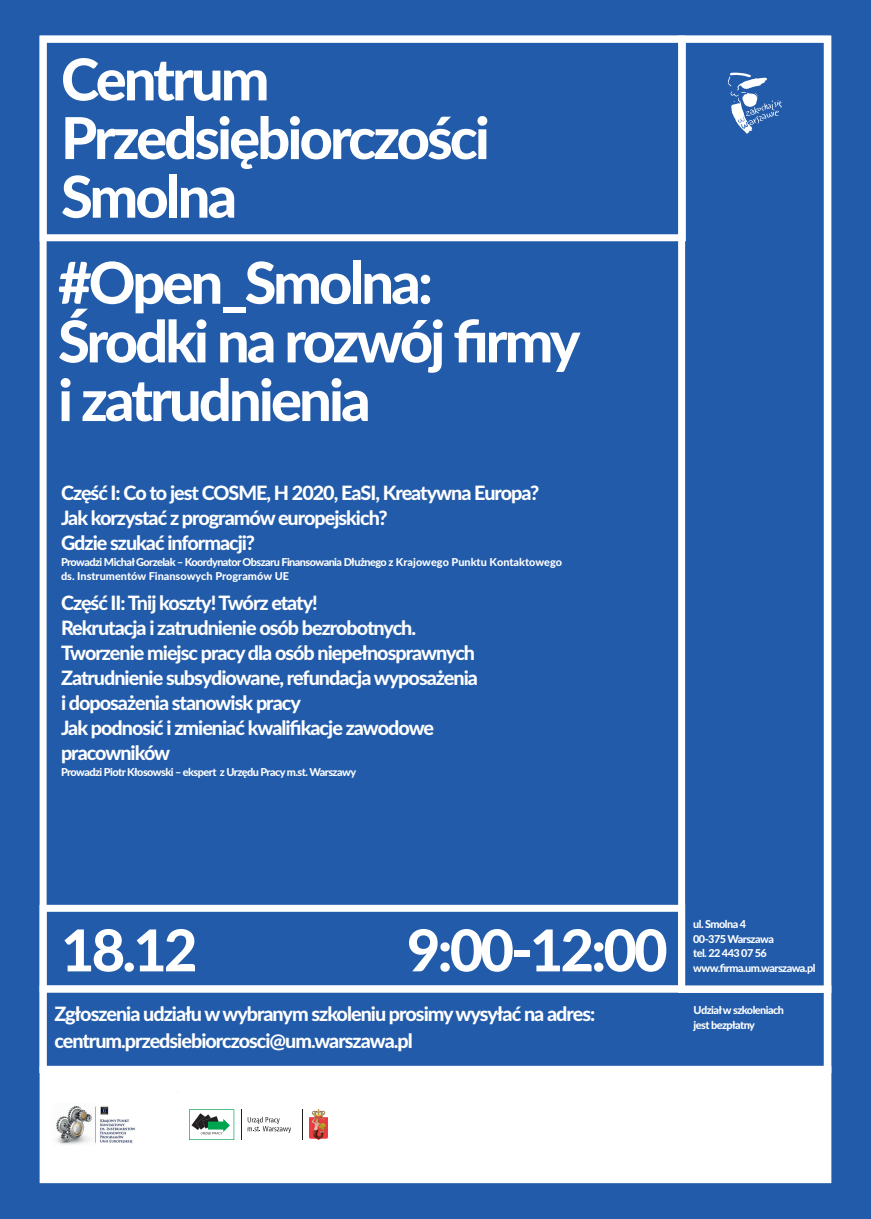
<style>
.page{position:relative;width:871px;height:1219px;background:#fff}
.page>*{position:absolute;margin:0;border:0;box-sizing:border-box;transform-origin:0 0}
.t1{font:800 57.7px/58.6px "Lato";letter-spacing:-.05em;color:#fff}
.t2{font:800 19.7px/25px "Lato";letter-spacing:-.05em;color:#fff}
.t3{font:800 10.9px/14.9px "Lato";letter-spacing:-.05em;color:#fff}
.t4{font:800 10.9px/13px "Lato";color:#fff}
</style>
<div class="page">
<div style="left:0;top:0;width:870px;height:1219px;background:#215baa"></div>
<svg style="left:727px;top:72px;width:54px;height:62px"></svg>
<div style="left:43px;top:1070px;width:784px;height:110px;background:#fff"></div>
<div style="left:40px;top:1066px;width:791px;height:117px;border:7px solid #fff"></div>
<div style="left:40px;top:36px;width:645px;height:205px;border:7px solid #fff"></div>
<div style="left:678px;top:36px;width:153px;height:957px;border:7px solid #fff"></div>
<div style="left:40px;top:985px;width:791px;height:88px;border:7px solid #fff"></div>
<div style="left:40px;top:905px;width:645px;height:87px;border:7px solid #fff"></div>
<img style="left:309px;top:1109px;width:19px;height:31px">
<hr style="left:241px;top:1109px;width:1px;height:31px;background:#231f20">
<hr style="left:302px;top:1109px;width:1px;height:31px;background:#231f20">
<svg style="left:247px;top:1117px;width:44px;height:16px"></svg>
<svg style="left:189px;top:1109px;width:45px;height:31px"></svg>
<img style="left:56px;top:1106px;width:80px;height:39px">
<h1 class="t1" style="left:61px;top:55px;width:430px">Centrum<br>Przedsiębiorczości<br>Smolna</h1>
<h1 class="t1" style="left:58px;top:258px;width:523px">#Open_Smolna:<br>Środki na rozwój firmy i zatrudnienia</h1>
<p class="t2" style="left:61px;top:482px;width:479px">Część I: Co to jest COSME, H 2020, EaSI, Kreatywna Europa?<br>Jak korzystać z programów europejskich?<br>Gdzie szukać informacji?</p>
<p class="t4" style="left:61px;top:557px;width:502px">Prowadzi Michał Gorzelak – Koordynator Obszaru Finansowania Dłużnego z Krajowego Punktu Kontaktowego ds. Instrumentów Finansowych Programów UE</p>
<p class="t2" style="left:61px;top:591px;width:418px">Część II: Tnij koszty! Twórz etaty!<br>Rekrutacja i zatrudnienie osób bezrobotnych.<br>Tworzenie miejsc pracy dla osób niepełnosprawnych Zatrudnienie subsydiowane, refundacja wyposażenia i doposażenia stanowisk pracy<br>Jak podnosić i zmieniać kwalifikacje zawodowe pracowników</p>
<p class="t3" style="left:61px;top:765px;width:296px">Prowadzi Piotr Kłosowski – ekspert z Urzędu Pracy m.st. Warszawy</p>
<p class="t3" style="left:693px;top:917px;width:124px">ul. Smolna 4<br>00-375 Warszawa<br>tel. 22 443 07 56 www.firma.um.warszawa.pl</p>
<h1 class="t1" style="left:61px;top:926px;width:138px">18.12</h1>
<h1 class="t1" style="left:407px;top:926px;width:262px">9:00-12:00</h1>
<p class="t2" style="left:54px;top:1002px;width:542px;line-height:27px">Zgłoszenia udziału w wybranym szkoleniu prosimy wysyłać na adres: centrum.przedsiebiorczosci@um.warszawa.pl</p>
<p class="t3" style="left:693px;top:1003px;width:92px">Udział w szkoleniach jest bezpłatny</p>
</div>
